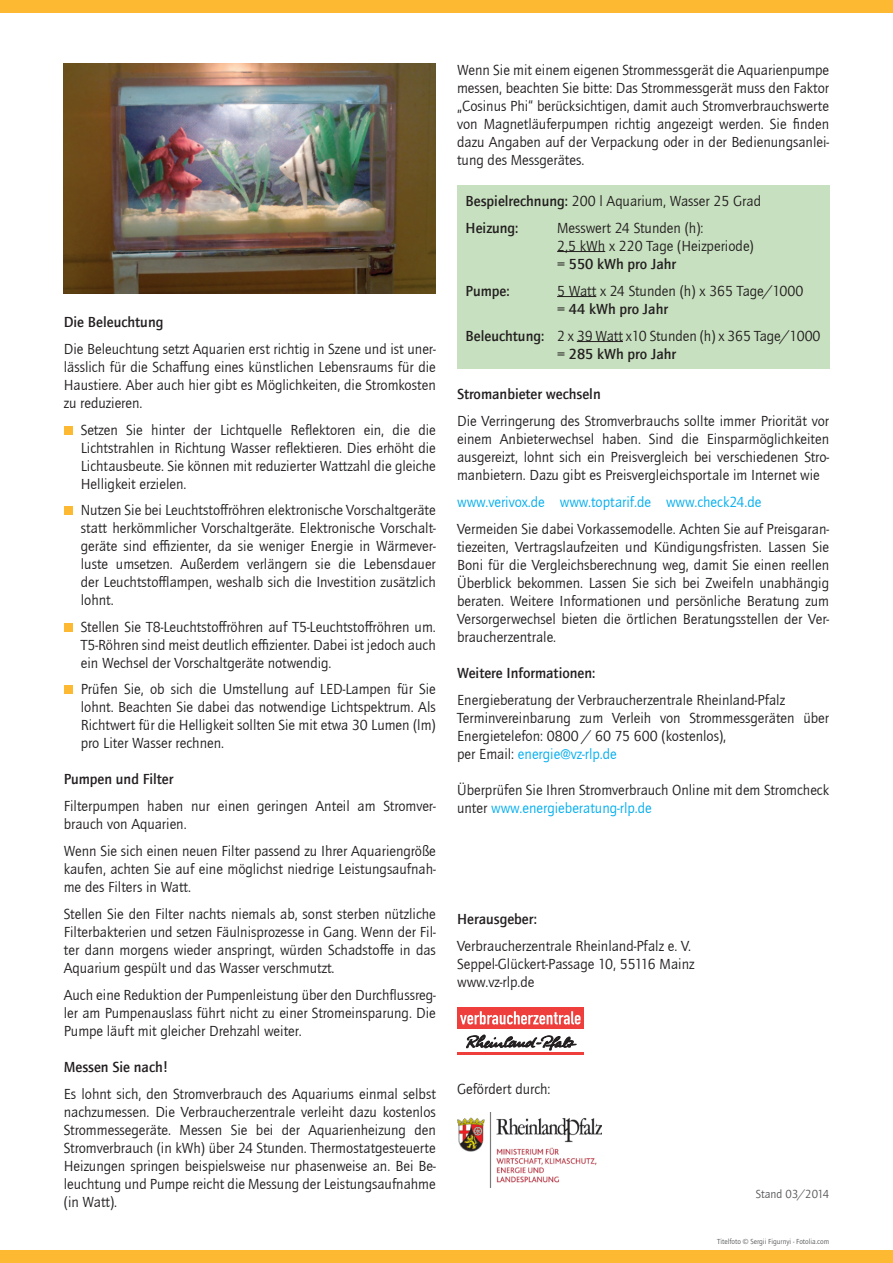
<style>
.page{position:relative;width:893px;height:1263px;background:#fff}
.page>*{position:absolute;margin:0;border:0;box-sizing:border-box;transform-origin:0 0}
.t1{font:15px/18px "Quay Sans ITC Com";color:#231f20;text-align:justify}
.t2{font:500 15px "Quay Sans ITC Com";color:#231f20}
.t3{font:15px "Quay Sans ITC Com";color:#00aeef}
.t4{font:12px "Quay Sans ITC Com";color:#57585a}
.t5{font:7.5px "Quay Sans ITC Com";color:#57585a}
.s1{font-weight:500}
.s2{color:#00aeef}
</style>
<div class="page">
<div style="left:64px;top:426px;width:8px;height:9px;background:#fdb931"></div>
<div style="left:64px;top:507px;width:8px;height:8px;background:#fdb931"></div>
<div style="left:64px;top:623px;width:8px;height:9px;background:#fdb931"></div>
<div style="left:64px;top:686px;width:8px;height:8px;background:#fdb931"></div>
<div style="left:0;top:1250px;width:893px;height:13px;background:#fdb931"></div>
<div style="left:0;top:0;width:893px;height:13px;background:#fdb931"></div>
<div style="left:457px;top:1007px;width:127px;height:23px;background:#ee3f3c"></div>
<svg style="left:460px;top:1011px;width:121px;height:13px"></svg>
<hr style="left:457px;top:1052px;width:127px;height:2px;background:#ee3f3c">
<svg style="left:466px;top:1034px;width:111px;height:16px"></svg>
<img style="left:457px;top:1112px;width:144px;height:75px">
<img style="left:64px;top:64px;width:372px;height:229px">
<div style="left:457px;top:186px;width:372px;height:183px;background:#c7e0bf"></div>
<hr style="left:557px;top:251px;width:48px;height:1px;background:#231f20">
<hr style="left:557px;top:296px;width:39px;height:1px;background:#231f20">
<hr style="left:577px;top:341px;width:46px;height:1px;background:#231f20">
<p class="t2" style="left:64px;top:313px;width:101px">Die Beleuchtung</p>
<p class="t1" style="left:64px;top:340px;width:374px">Die Beleuchtung setzt Aquarien erst richtig in Szene und ist uner&shy;lässlich für die Schaffung eines künstlichen Lebensraums für die Haustiere. Aber auch hier gibt es Möglichkeiten, die Stromkosten zu reduzieren.</p>
<p class="t1" style="left:81px;top:421px;width:357px">Setzen Sie hinter der Lichtquelle Reflektoren ein, die die Lichtstrahlen in Richtung Wasser reflektieren. Dies erhöht die Lichtausbeute. Sie können mit reduzierter Wattzahl die gleiche Helligkeit erzielen.</p>
<p class="t1" style="left:81px;top:501px;width:357px">Nutzen Sie bei Leuchtstoffröhren elektronische Vorschaltgeräte statt herkömmlicher Vorschaltgeräte. Elektronische Vorschalt&shy;geräte sind effizienter, da sie weniger Energie in Wärmever&shy;luste umsetzen. Außerdem verlängern sie die Lebensdauer der Leuchtstofflampen, weshalb sich die Investition zusätzlich lohnt.</p>
<p class="t1" style="left:81px;top:618px;width:357px">Stellen Sie T8-Leuchtstoffröhren auf T5-Leuchtstoffröhren um.<br>T5-Röhren sind meist deutlich effizienter. Dabei ist jedoch auch ein Wechsel der Vorschaltgeräte notwendig.</p>
<p class="t1" style="left:81px;top:680px;width:357px">Prüfen Sie, ob sich die Umstellung auf LED-Lampen für Sie lohnt. Beachten Sie dabei das notwendige Lichtspektrum. Als Richtwert für die Helligkeit sollten Sie mit etwa 30 Lumen (lm) pro Liter Wasser rechnen.</p>
<p class="t2" style="left:64px;top:770px;width:111px">Pumpen und Filter</p>
<p class="t1" style="left:64px;top:797px;width:374px">Filterpumpen haben nur einen geringen Anteil am Stromver&shy;brauch von Aquarien.</p>
<p class="t1" style="left:64px;top:842px;width:374px">Wenn Sie sich einen neuen Filter passend zu Ihrer Aquariengröße kaufen, achten Sie auf eine möglichst niedrige Leistungsaufnah&shy;me des Filters in Watt.</p>
<p class="t1" style="left:64px;top:905px;width:374px">Stellen Sie den Filter nachts niemals ab, sonst sterben nützliche Filterbakterien und setzen Fäulnisprozesse in Gang. Wenn der Fil&shy;ter dann morgens wieder anspringt, würden Schadstoffe in das Aquarium gespült und das Wasser verschmutzt.</p>
<p class="t1" style="left:64px;top:986px;width:374px">Auch eine Reduktion der Pumpenleistung über den Durchflussreg&shy;ler am Pumpenauslass führt nicht zu einer Stromeinsparung. Die Pumpe läuft mit gleicher Drehzahl weiter.</p>
<p class="t2" style="left:64px;top:1058px;width:106px">Messen Sie nach!</p>
<p class="t1" style="left:64px;top:1085px;width:374px">Es lohnt sich, den Stromverbrauch des Aquariums einmal selbst nachzumessen. Die Verbraucherzentrale verleiht dazu kostenlos Strommessegeräte. Messen Sie bei der Aquarienheizung den Stromverbrauch (in kWh) über 24 Stunden. Thermostatgesteuerte Heizungen springen beispielsweise nur phasenweise an. Bei Be&shy;leuchtung und Pumpe reicht die Messung der Leistungsaufnahme (in Watt).</p>
<p class="t1" style="left:457px;top:61px;width:374px">Wenn Sie mit einem eigenen Strommessgerät die Aquarienpumpe messen, beachten Sie bitte: Das Strommessgerät muss den Faktor „Cosinus Phi“ berücksichtigen, damit auch Stromverbrauchswerte von Magnetläuferpumpen richtig angezeigt werden. Sie finden dazu Angaben auf der Verpackung oder in der Bedienungsanlei&shy;tung des Messgerätes.</p>
<p class="t1" style="left:466px;top:187px;width:297px;line-height:27px"><span class="s1">Bespielrechnung:</span> 200 l Aquarium, Wasser 25 Grad<br><span class="s1">Heizung:</span></p>
<p class="t1" style="left:557px;top:218px;width:198px;text-align:left">Messwert 24 Stunden (h):<br>2,5 kWh x 220 Tage (Heizperiode) = <span class="s1">550 kWh pro Jahr</span></p>
<p class="t2" style="left:466px;top:281px;width:45px">Pumpe:</p>
<p class="t1" style="left:557px;top:281px;width:248px">5 Watt x 24 Stunden (h) x 365 Tage/1000 = <span class="s1">44 kWh pro Jahr</span></p>
<p class="t1" style="left:557px;top:326px;width:265px;text-indent:-92px"><span class="s1">Beleuchtung:</span> 2 x 39 Watt x10 Stunden (h) x 365 Tage/1000 = <span class="s1">285 kWh pro Jahr</span></p>
<p class="t2" style="left:457px;top:385px;width:145px">Stromanbieter wechseln</p>
<p class="t1" style="left:457px;top:412px;width:374px">Die Verringerung des Stromverbrauchs sollte immer Priorität vor einem Anbieterwechsel haben. Sind die Einsparmöglichkeiten ausgereizt, lohnt sich ein Preisvergleich bei verschiedenen Stro&shy;manbietern. Dazu gibt es Preisvergleichsportale im Internet wie</p>
<p class="t3" style="left:457px;top:493px;width:306px">www.verivox.de www.toptarif.de www.check24.de</p>
<p class="t1" style="left:457px;top:520px;width:374px">Vermeiden Sie dabei Vorkassemodelle. Achten Sie auf Preisgaran&shy;tiezeiten, Vertragslaufzeiten und Kündigungsfristen. Lassen Sie Boni für die Vergleichsberechnung weg, damit Sie einen reellen Überblick bekommen. Lassen Sie sich bei Zweifeln unabhängig beraten. Weitere Informationen und persönliche Beratung zum Versorgerwechsel bieten die örtlichen Beratungsstellen der Ver&shy;braucherzentrale.</p>
<p class="t2" style="left:457px;top:664px;width:140px">Weitere Informationen:</p>
<p class="t1" style="left:457px;top:691px;width:374px;text-align:left">Energieberatung der Verbraucherzentrale Rheinland-Pfalz Terminvereinbarung zum Verleih von Strommessgeräten über Energietelefon: 0800 / 60 75 600 (kostenlos),<br>per Email: <span class="s2">energie@vz-rlp.de</span></p>
<p class="t1" style="left:457px;top:781px;width:374px">Überprüfen Sie Ihren Stromverbrauch Online mit dem Stromcheck unter <span class="s2">www.energieberatung-rlp.de</span></p>
<p class="t2" style="left:457px;top:910px;width:81px">Herausgeber:</p>
<p class="t1" style="left:457px;top:937px;width:239px;text-align:left">Verbraucherzentrale Rheinland-Pfalz e. V.<br>Seppel-Glückert-Passage 10, 55116 Mainz www.vz-rlp.de</p>
<p class="t1" style="left:457px;top:1080px;width:95px">Gefördert durch:</p>
<p class="t4" style="left:756px;top:1187px;width:75px">Stand 03/2014</p>
<p class="t5" style="left:717px;top:1237px;width:114px">Titelfoto © Sergii Figurnyi - Fotolia.com</p>
</div>
